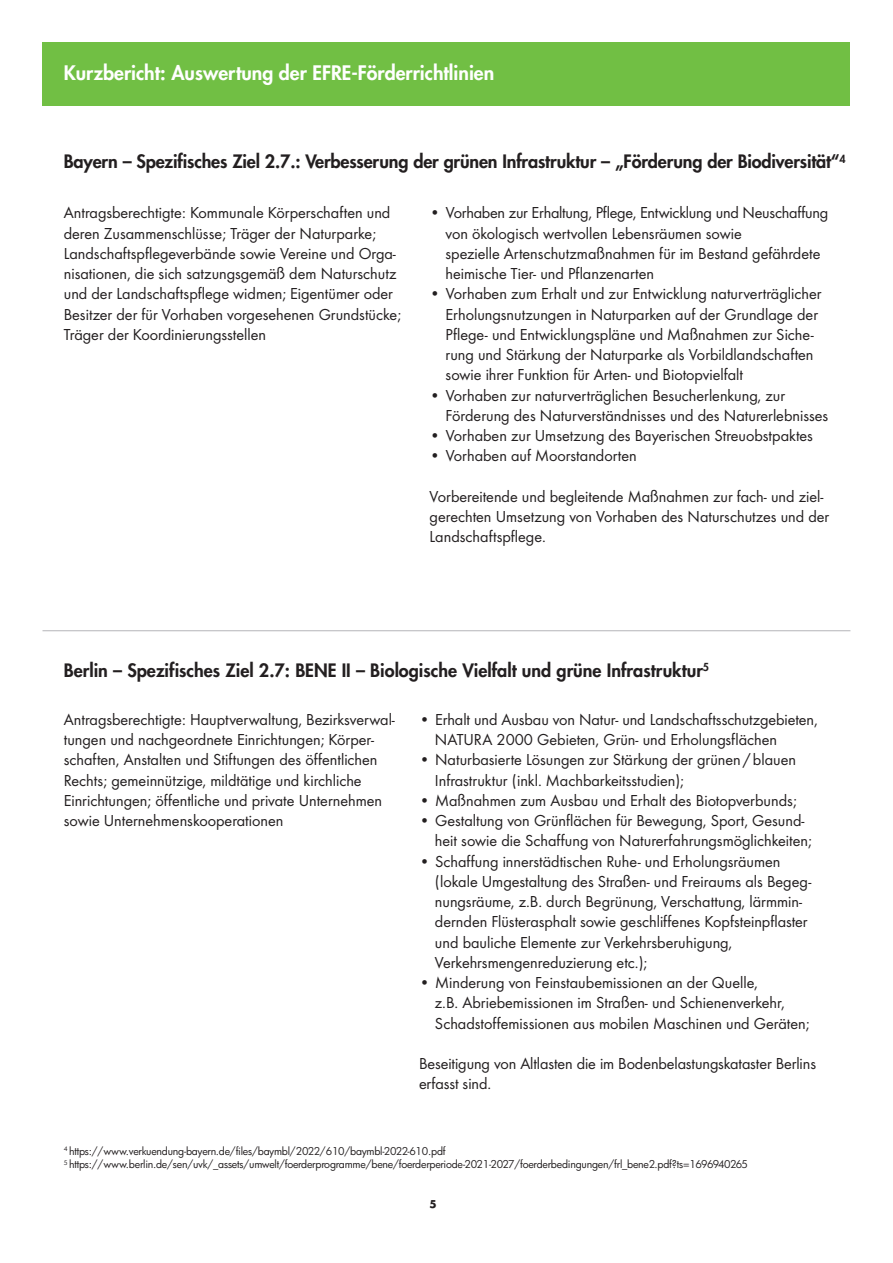
<style>
.page{position:relative;width:893px;height:1263px;background:#fff}
.page>*{position:absolute;margin:0;border:0;box-sizing:border-box;transform-origin:0 0}
.t1{font:800 19.5px "Futura";color:#fff}
.t2{font:800 18px "Futura";letter-spacing:-.01em;color:#231f20}
.t3{font:16.5px/20.2px "Futura 55";color:#231f20}
.t4{font:10.5px/13.5px "Futura";letter-spacing:-.02em;color:#231f20}
.t5{font:700 10.5px "Futura";color:#231f20}
</style>
<div class="page">
<div style="left:43px;top:43px;width:807px;height:63px;background:#71bf44"></div>
<hr style="left:42px;top:630px;width:808px;height:1px;background:#bcbdc0">
<p class="t1" style="left:64px;top:64px;width:432px">Kurzbericht: Auswertung der EFRE-Förderrichtlinien</p>
<p class="t2" style="left:64px;top:153px;width:783px">Bayern – Spezifisches Ziel 2.7.: Verbesserung der grünen Infrastruktur – „Förderung der Biodiversität“<sup>4</sup></p>
<p class="t3" style="left:64px;top:203px;width:339px">Antragsberechtigte: Kommunale Körperschaften und deren Zusammenschlüsse; Träger der Naturparke; Landschaftspflegeverbände sowie Vereine und Orga&shy;nisationen, die sich satzungsgemäß dem Naturschutz und der Landschaftspflege widmen; Eigentümer oder Besitzer der für Vorhaben vorgesehenen Grundstücke; Träger der Koordinierungsstellen</p>
<p class="t3" style="left:446px;top:203px;width:384px;text-indent:-16px">• Vorhaben zur Erhaltung, Pflege, Entwicklung und Neuschaffung von ökologisch wertvollen Lebensräumen sowie<br>spezielle Artenschutzmaßnahmen für im Bestand gefährdete heimische Tier- und Pflanzenarten</p>
<p class="t3" style="left:446px;top:284px;width:377px;text-indent:-16px">• Vorhaben zum Erhalt und zur Entwicklung naturverträglicher Erholungsnutzungen in Naturparken auf der Grundlage der Pflege- und Entwicklungspläne und Maßnahmen zur Siche&shy;rung und Stärkung der Naturparke als Vorbildlandschaften sowie ihrer Funktion für Arten- und Biotopvielfalt</p>
<p class="t3" style="left:446px;top:385px;width:384px;text-indent:-16px">• Vorhaben zur naturverträglichen Besucherlenkung, zur<br>Förderung des Naturverständnisses und des Naturerlebnisses</p>
<p class="t3" style="left:430px;top:425px;width:385px">• Vorhaben zur Umsetzung des Bayerischen Streuobstpaktes</p>
<p class="t3" style="left:430px;top:446px;width:209px">• Vorhaben auf Moorstandorten</p>
<p class="t3" style="left:430px;top:486px;width:401px">Vorbereitende und begleitende Maßnahmen zur fach- und ziel&shy;gerechten Umsetzung von Vorhaben des Naturschutzes und der<br>Landschaftspflege.</p>
<p class="t2" style="left:64px;top:661px;width:647px">Berlin – Spezifisches Ziel 2.7: BENE II – Biologische Vielfalt und grüne Infrastruktur<sup>5</sup></p>
<p class="t3" style="left:64px;top:709px;width:333px">Antragsberechtigte: Hauptverwaltung, Bezirksverwal&shy;tungen und nachgeordnete Einrichtungen; Körper&shy;schaften, Anstalten und Stiftungen des öffentlichen Rechts; gemeinnützige, mildtätige und kirchliche Einrichtungen; öffentliche und private Unternehmen sowie Unternehmenskooperationen</p>
<p class="t3" style="left:435px;top:709px;width:384px;text-indent:-16px">• Erhalt und Ausbau von Natur- und Landschaftsschutzgebieten,<br>NATURA 2000 Gebieten, Grün- und Erholungsflächen</p>
<p class="t3" style="left:435px;top:749px;width:363px;text-indent:-16px">• Naturbasierte Lösungen zur Stärkung der grünen /blauen<br>Infrastruktur (inkl. Machbarkeitsstudien);</p>
<p class="t3" style="left:419px;top:790px;width:379px">• Maßnahmen zum Ausbau und Erhalt des Biotopverbunds;</p>
<p class="t3" style="left:435px;top:810px;width:378px;text-indent:-16px">• Gestaltung von Grünflächen für Bewegung, Sport, Gesund&shy;heit sowie die Schaffung von Naturerfahrungsmöglichkeiten;</p>
<p class="t3" style="left:435px;top:851px;width:378px;text-indent:-16px">• Schaffung innerstädtischen Ruhe- und Erholungsräumen (lokale Umgestaltung des Straßen- und Freiraums als Begeg&shy;nungsräume, z.B. durch Begrünung, Verschattung, lärmmin&shy;dernden Flüsterasphalt sowie geschliffenes Kopfsteinpflaster und bauliche Elemente zur Verkehrsberuhigung, Verkehrsmengenreduzierung etc.);</p>
<p class="t3" style="left:435px;top:972px;width:376px;text-indent:-16px">• Minderung von Feinstaubemissionen an der Quelle,<br>z.B. Abriebemissionen im Straßen- und Schienenverkehr,<br>Schadstoffemissionen aus mobilen Maschinen und Geräten;</p>
<p class="t3" style="left:419px;top:1053px;width:399px">Beseitigung von Altlasten die im Bodenbelastungskataster Berlins erfasst sind.</p>
<p class="t4" style="left:64px;top:1144px;width:686px"><sup>4</sup> https://www.verkuendung-bayern.de/files/baymbl/2022/610/baymbl-2022-610.pdf<br><sup>5</sup> https://www.berlin.de/sen/uvk/_assets/umwelt/foerderprogramme/bene/foerderperiode-2021-2027/foerderbedingungen/frl_bene2.pdf?ts=1696940265</p>
<p class="t5" style="left:429px;top:1199px;width:9px">5</p>
</div>
